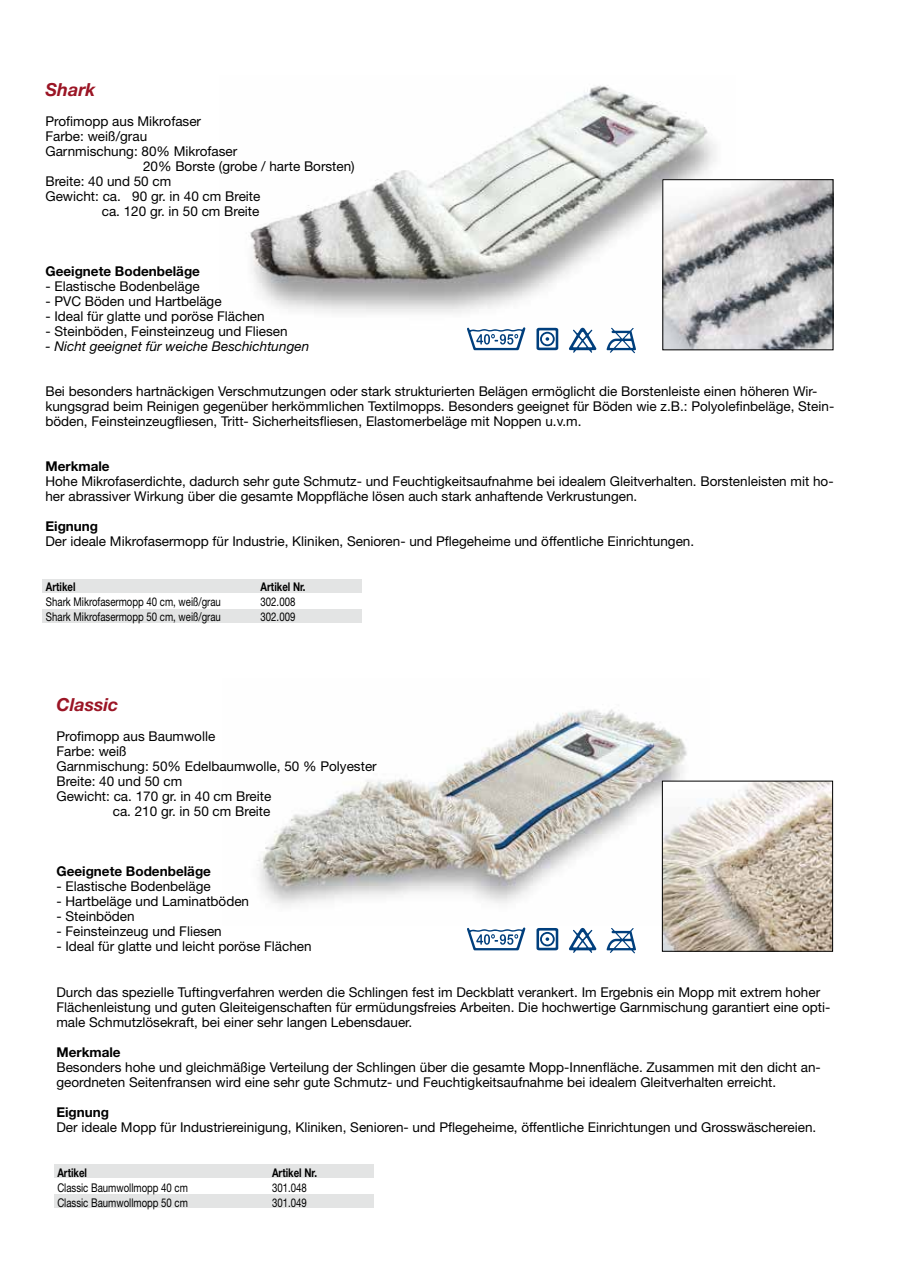
<style>
.page{position:relative;width:898px;height:1272px;background:#fff}
.page>*{position:absolute;margin:0;border:0;box-sizing:border-box;transform-origin:0 0}
.t1{font:italic 700 18px "Helvetica Neue";color:#9b1525}
.t2{font:13.5px/15px "Helvetica Neue";color:#000}
.t3{font:700 13.5px "Helvetica Neue";color:#000}
.t4{font:italic 13.5px "Helvetica Neue";color:#000}
.t5{font:12px/15px "Helvetica Neue";color:#000;scale:.8 1}
.t6{font:700 12px "Helvetica Neue";color:#000;scale:.8 1}
</style>
<div class="page">
<img style="left:257px;top:709px;width:430px;height:197px">
<div style="left:54px;top:1194px;width:319px;height:13px;background:#e3e4e4"></div>
<div style="left:54px;top:1164px;width:319px;height:13px;background:#e3e4e4"></div>
<img style="left:663px;top:782px;width:167px;height:167px">
<img style="left:250px;top:85px;width:466px;height:245px">
<div style="left:43px;top:609px;width:318px;height:13px;background:#e3e4e4"></div>
<div style="left:43px;top:579px;width:318px;height:14px;background:#e3e4e4"></div>
<img style="left:664px;top:181px;width:167px;height:167px">
<div style="left:662px;top:179px;width:171px;height:171px;border:1px solid #000"></div>
<svg style="left:467px;top:327px;width:58px;height:23px"></svg>
<svg style="left:606px;top:328px;width:29px;height:25px"></svg>
<svg style="left:568px;top:328px;width:28px;height:25px"></svg>
<svg style="left:536px;top:328px;width:22px;height:22px"></svg>
<svg style="left:467px;top:927px;width:58px;height:23px"></svg>
<svg style="left:606px;top:928px;width:29px;height:25px"></svg>
<svg style="left:569px;top:927px;width:27px;height:25px"></svg>
<svg style="left:536px;top:928px;width:22px;height:22px"></svg>
<h1 class="t1" style="left:45px;top:78px;width:52px">Shark</h1>
<p class="t2" style="left:45px;top:114px;width:157px">Profimopp aus Mikrofaser</p>
<p class="t2" style="left:45px;top:129px;width:103px">Farbe: weiß/grau</p>
<p class="t2" style="left:45px;top:144px;width:193px">Garnmischung: 80% Mikrofaser</p>
<p class="t2" style="left:143px;top:159px;width:213px">20% Borste (grobe / harte Borsten)</p>
<p class="t2" style="left:45px;top:174px;width:127px">Breite: 40 und 50 cm</p>
<p class="t2" style="left:45px;top:189px;width:216px">Gewicht: ca. 90 gr. in 40 cm Breite</p>
<p class="t2" style="left:102px;top:204px;width:159px">ca. 120 gr. in 50 cm Breite</p>
<p class="t3" style="left:45px;top:263px;width:156px">Geeignete Bodenbeläge</p>
<p class="t2" style="left:45px;top:278px;width:156px">- Elastische Bodenbeläge</p>
<p class="t2" style="left:45px;top:293px;width:178px">- PVC Böden und Hartbeläge</p>
<p class="t2" style="left:45px;top:308px;width:221px">- Ideal für glatte und poröse Flächen</p>
<p class="t2" style="left:45px;top:323px;width:244px">- Steinböden, Feinsteinzeug und Fliesen</p>
<p class="t4" style="left:45px;top:338px;width:265px">- Nicht geeignet für weiche Beschichtungen</p>
<p class="t2" style="left:45px;top:383px;width:790px">Bei besonders hartnäckigen Verschmutzungen oder stark strukturierten Belägen ermöglicht die Borstenleiste einen höheren Wir&shy;kungsgrad beim Reinigen gegenüber herkömmlichen Textilmopps. Besonders geeignet für Böden wie z.B.: Polyolefinbeläge, Stein&shy;böden, Feinsteinzeugfliesen, Tritt- Sicherheitsfliesen, Elastomerbeläge mit Noppen u.v.m.</p>
<p class="t3" style="left:45px;top:458px;width:66px">Merkmale</p>
<p class="t2" style="left:45px;top:473px;width:789px">Hohe Mikrofaserdichte, dadurch sehr gute Schmutz- und Feuchtigkeitsaufnahme bei idealem Gleitverhalten. Borstenleisten mit ho&shy;her abrassiver Wirkung über die gesamte Moppfläche lösen auch stark anhaftende Verkrustungen.</p>
<p class="t3" style="left:45px;top:518px;width:54px">Eignung</p>
<p class="t2" style="left:45px;top:533px;width:650px">Der ideale Mikrofasermopp für Industrie, Kliniken, Senioren- und Pflegeheime und öffentliche Einrichtungen.</p>
<p class="t6" style="left:46px;top:579px;width:39px">Artikel</p>
<p class="t5" style="left:46px;top:594px;width:220px">Shark Mikrofasermopp 40 cm, weiß/grau<br>Shark Mikrofasermopp 50 cm, weiß/grau</p>
<p class="t6" style="left:260px;top:579px;width:58px">Artikel Nr.</p>
<p class="t5" style="left:260px;top:594px;width:45px">302.008<br>302.009</p>
<h1 class="t1" style="left:56px;top:693px;width:63px">Classic</h1>
<p class="t2" style="left:56px;top:729px;width:160px">Profimopp aus Baumwolle</p>
<p class="t2" style="left:56px;top:744px;width:72px">Farbe: weiß</p>
<p class="t2" style="left:56px;top:759px;width:322px">Garnmischung: 50% Edelbaumwolle, 50 % Polyester</p>
<p class="t2" style="left:56px;top:774px;width:127px">Breite: 40 und 50 cm</p>
<p class="t2" style="left:56px;top:789px;width:216px">Gewicht: ca. 170 gr. in 40 cm Breite</p>
<p class="t2" style="left:113px;top:804px;width:159px">ca. 210 gr. in 50 cm Breite</p>
<p class="t3" style="left:56px;top:863px;width:156px">Geeignete Bodenbeläge</p>
<p class="t2" style="left:56px;top:879px;width:156px">- Elastische Bodenbeläge</p>
<p class="t2" style="left:56px;top:893px;width:194px">- Hartbeläge und Laminatböden</p>
<p class="t2" style="left:56px;top:908px;width:80px">- Steinböden</p>
<p class="t2" style="left:56px;top:923px;width:167px">- Feinsteinzeug und Fliesen</p>
<p class="t2" style="left:56px;top:938px;width:257px">- Ideal für glatte und leicht poröse Flächen</p>
<p class="t2" style="left:56px;top:983px;width:775px">Durch das spezielle Tuftingverfahren werden die Schlingen fest im Deckblatt verankert. Im Ergebnis ein Mopp mit extrem hoher<br>Flächenleistung und guten Gleiteigenschaften für ermüdungsfreies Arbeiten. Die hochwertige Garnmischung garantiert eine opti&shy;male Schmutzlösekraft, bei einer sehr langen Lebensdauer.</p>
<p class="t3" style="left:56px;top:1043px;width:66px">Merkmale</p>
<p class="t2" style="left:56px;top:1058px;width:765px">Besonders hohe und gleichmäßige Verteilung der Schlingen über die gesamte Mopp-Innenfläche. Zusammen mit den dicht an&shy;geordneten Seitenfransen wird eine sehr gute Schmutz- und Feuchtigkeitsaufnahme bei idealem Gleitverhalten erreicht.</p>
<p class="t3" style="left:56px;top:1103px;width:54px">Eignung</p>
<p class="t2" style="left:56px;top:1118px;width:761px">Der ideale Mopp für Industriereinigung, Kliniken, Senioren- und Pflegeheime, öffentliche Einrichtungen und Grosswäschereien.</p>
<p class="t6" style="left:57px;top:1164px;width:39px">Artikel</p>
<p class="t5" style="left:57px;top:1179px;width:165px">Classic Baumwollmopp 40 cm<br>Classic Baumwollmopp 50 cm</p>
<p class="t6" style="left:272px;top:1164px;width:58px">Artikel Nr.</p>
<p class="t5" style="left:272px;top:1179px;width:45px">301.048<br>301.049</p>
</div>
